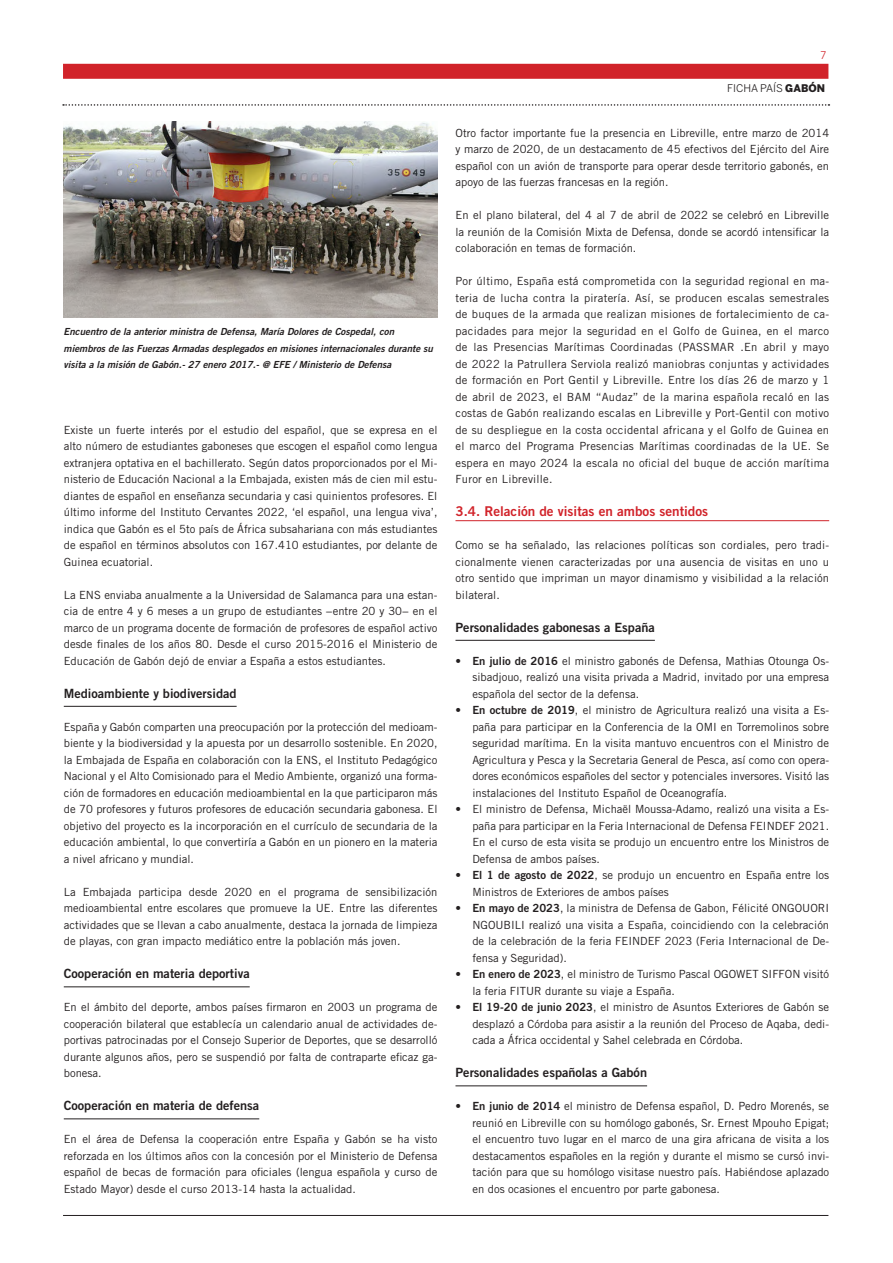
<style>
.page{position:relative;width:893px;height:1263px;background:#fff}
.page>*{position:absolute;margin:0;border:0;box-sizing:border-box;transform-origin:0 0}
.TITULO_2º_NIVEL{font:13.5px "Trade Gothic LT Std Bd 2";color:#d1232a}
.TITULO_3º_NIVEL{font:12.75px "Trade Gothic LT Std Bd 2";color:#231f20}
.TEXTO_NORMAL{font:11.25px/16.5px "Trade Gothic LT Std";color:#231f20;text-align:justify}
.t1{font:10.5px "Benton Sans";color:#231f20}
.t2{font:10.5px "Benton Sans";color:#d1232a}
.TEXTO_PIE_DE_FOTO{font:9.75px/16.5px "Trade Gothic LT Std Bd 2 Obl";color:#231f20}
.s1{font-weight:900}
.s2{font-family:"Trade Gothic LT Std Bd 2"}
</style>
<div class="page">
<div style="left:63px;top:64px;width:765px;height:15px;background:#d1232a"></div>
<hr style="left:63px;top:1215px;width:765px;height:1px;background:#231f20">
<svg style="left:63px;top:104px;width:766px;height:2px"></svg>
<hr style="left:64px;top:706px;width:173px;height:1px;background:#231f20">
<hr style="left:64px;top:986px;width:186px;height:1px;background:#231f20">
<hr style="left:64px;top:1118px;width:195px;height:1px;background:#231f20">
<hr style="left:455px;top:520px;width:374px;height:1px;background:#d1232a">
<hr style="left:455px;top:640px;width:200px;height:1px;background:#231f20">
<hr style="left:455px;top:1085px;width:192px;height:1px;background:#231f20">
<img style="left:64px;top:121px;width:374px;height:197px">
<p class="TEXTO_PIE_DE_FOTO" style="left:64px;top:324px;width:371px">Encuentro de la anterior ministra de Defensa, María Dolores de Cospedal, con miembros de las Fuerzas Armadas desplegados en misiones internacionales durante su visita a la misión de Gabón.- 27 enero 2017.- @ EFE / Ministerio de Defensa</p>
<p class="TEXTO_NORMAL" style="left:64px;top:421px;width:375px">Existe un fuerte interés por el estudio del español, que se expresa en el alto número de estudiantes gaboneses que escogen el español como lengua extranjera optativa en el bachillerato. Según datos proporcionados por el Mi&shy;nisterio de Educación Nacional a la Embajada, existen más de cien mil estu&shy;diantes de español en enseñanza secundaria y casi quinientos profesores. El último informe del Instituto Cervantes 2022, ‘el español, una lengua viva’, indica que Gabón es el 5to país de África subsahariana con más estudiantes de español en términos absolutos con 167.410 estudiantes, por delante de Guinea ecuatorial.</p>
<p class="TEXTO_NORMAL" style="left:64px;top:586px;width:375px">La ENS enviaba anualmente a la Universidad de Salamanca para una estan&shy;cia de entre 4 y 6 meses a un grupo de estudiantes −entre 20 y 30− en el marco de un programa docente de formación de profesores de español activo desde finales de los años 80. Desde el curso 2015-2016 el Ministerio de Educación de Gabón dejó de enviar a España a estos estudiantes.</p>
<p class="TITULO_3º_NIVEL" style="left:64px;top:685px;width:174px">Medioambiente y biodiversidad</p>
<p class="TEXTO_NORMAL" style="left:64px;top:718px;width:375px">España y Gabón comparten una preocupación por la protección del medioam&shy;biente y la biodiversidad y la apuesta por un desarrollo sostenible. En 2020, la Embajada de España en colaboración con la ENS, el Instituto Pedagógico Nacional y el Alto Comisionado para el Medio Ambiente, organizó una forma&shy;ción de formadores en educación medioambiental en la que participaron más de 70 profesores y futuros profesores de educación secundaria gabonesa. El objetivo del proyecto es la incorporación en el currículo de secundaria de la educación ambiental, lo que convertiría a Gabón en un pionero en la materia a nivel africano y mundial.</p>
<p class="TEXTO_NORMAL" style="left:64px;top:883px;width:375px">La Embajada participa desde 2020 en el programa de sensibilización medioambiental entre escolares que promueve la UE. Entre las diferentes actividades que se llevan a cabo anualmente, destaca la jornada de limpieza de playas, con gran impacto mediático entre la población más joven.</p>
<p class="TITULO_3º_NIVEL" style="left:64px;top:966px;width:187px">Cooperación en materia deportiva</p>
<p class="TEXTO_NORMAL" style="left:64px;top:999px;width:375px">En el ámbito del deporte, ambos países firmaron en 2003 un programa de cooperación bilateral que establecía un calendario anual de actividades de&shy;portivas patrocinadas por el Consejo Superior de Deportes, que se desarrolló durante algunos años, pero se suspendió por falta de contraparte eficaz ga&shy;bonesa.</p>
<p class="TITULO_3º_NIVEL" style="left:64px;top:1098px;width:197px">Cooperación en materia de defensa</p>
<p class="TEXTO_NORMAL" style="left:64px;top:1131px;width:375px">En el área de Defensa la cooperación entre España y Gabón se ha visto reforzada en los últimos años con la concesión por el Ministerio de Defensa español de becas de formación para oficiales (lengua española y curso de Estado Mayor) desde el curso 2013-14 hasta la actualidad.</p>
<p class="t2" style="left:820px;top:49px;width:7px">7</p>
<p class="t1" style="left:727px;top:82px;width:100px">FICHA PAÍS <span class="s1">GABÓN</span></p>
<p class="TEXTO_NORMAL" style="left:455px;top:124px;width:375px">Otro factor importante fue la presencia en Libreville, entre marzo de 2014 y marzo de 2020, de un destacamento de 45 efectivos del Ejército del Aire español con un avión de transporte para operar desde territorio gabonés, en apoyo de las fuerzas francesas en la región.</p>
<p class="TEXTO_NORMAL" style="left:455px;top:207px;width:375px">En el plano bilateral, del 4 al 7 de abril de 2022 se celebró en Libreville la reunión de la Comisión Mixta de Defensa, donde se acordó intensificar la colaboración en temas de formación.</p>
<p class="TEXTO_NORMAL" style="left:455px;top:273px;width:375px">Por último, España está comprometida con la seguridad regional en ma&shy;teria de lucha contra la piratería. Así, se producen escalas semestrales de buques de la armada que realizan misiones de fortalecimiento de ca&shy;pacidades para mejor la seguridad en el Golfo de Guinea, en el marco de las Presencias Marítimas Coordinadas (PASSMAR .En abril y mayo de 2022 la Patrullera Serviola realizó maniobras conjuntas y actividades de formación en Port Gentil y Libreville. Entre los días 26 de marzo y 1 de abril de 2023, el BAM “Audaz” de la marina española recaló en las costas de Gabón realizando escalas en Libreville y Port-Gentil con motivo de su despliegue en la costa occidental africana y el Golfo de Guinea en el marco del Programa Presencias Marítimas coordinadas de la UE. Se espera en mayo 2024 la escala no oficial del buque de acción marítima Furor en Libreville.</p>
<p class="TITULO_2º_NIVEL" style="left:455px;top:503px;width:254px">3.4. Relación de visitas en ambos sentidos</p>
<p class="TEXTO_NORMAL" style="left:455px;top:537px;width:375px">Como se ha señalado, las relaciones políticas son cordiales, pero tradi&shy;cionalmente vienen caracterizadas por una ausencia de visitas en uno u otro sentido que impriman un mayor dinamismo y visibilidad a la relación bilateral.</p>
<p class="TITULO_3º_NIVEL" style="left:455px;top:619px;width:201px">Personalidades gabonesas a España</p>
<p class="TEXTO_NORMAL" style="left:472px;top:652px;width:358px;text-indent:-17px"><span class="s2">• En julio de 2016</span> el ministro gabonés de Defensa, Mathias Otounga Os&shy;sibadjouo, realizó una visita privada a Madrid, invitado por una empresa española del sector de la defensa.</p>
<p class="TEXTO_NORMAL" style="left:472px;top:702px;width:358px;text-indent:-17px"><span class="s2">• En octubre de 2019</span>, el ministro de Agricultura realizó una visita a Es&shy;paña para participar en la Conferencia de la OMI en Torremolinos sobre seguridad marítima. En la visita mantuvo encuentros con el Ministro de Agricultura y Pesca y la Secretaria General de Pesca, así como con opera&shy;dores económicos españoles del sector y potenciales inversores. Visitó las instalaciones del Instituto Español de Oceanografía.</p>
<p class="TEXTO_NORMAL" style="left:472px;top:801px;width:358px;text-indent:-17px"><span class="s2">•</span> El ministro de Defensa, Michaël Moussa-Adamo, realizó una visita a Es&shy;paña para participar en la Feria Internacional de Defensa FEINDEF 2021.<br>En el curso de esta visita se produjo un encuentro entre los Ministros de Defensa de ambos países.</p>
<p class="TEXTO_NORMAL" style="left:472px;top:867px;width:358px;text-indent:-17px"><span class="s2">• El 1 de agosto de 2022</span>, se produjo un encuentro en España entre los<br>Ministros de Exteriores de ambos países</p>
<p class="TEXTO_NORMAL" style="left:472px;top:900px;width:358px;text-indent:-17px"><span class="s2">• En mayo de 2023</span>, la ministra de Defensa de Gabon, Félicité ONGOUORI NGOUBILI realizó una visita a España, coincidiendo con la celebración de la celebración de la feria FEINDEF 2023 (Feria Internacional de De&shy;fensa y Seguridad).</p>
<p class="TEXTO_NORMAL" style="left:472px;top:966px;width:358px;text-indent:-17px"><span class="s2">• En enero de 2023</span>, el ministro de Turismo Pascal OGOWET SIFFON visitó la feria FITUR durante su viaje a España.</p>
<p class="TEXTO_NORMAL" style="left:472px;top:999px;width:358px;text-indent:-17px"><span class="s2">• El 19-20 de junio 2023</span>, el ministro de Asuntos Exteriores de Gabón se desplazó a Córdoba para asistir a la reunión del Proceso de Aqaba, dedi&shy;cada a África occidental y Sahel celebrada en Córdoba.</p>
<p class="TITULO_3º_NIVEL" style="left:455px;top:1065px;width:193px">Personalidades españolas a Gabón</p>
<p class="TEXTO_NORMAL" style="left:455px;top:1098px;width:375px;text-align:right"><span class="s2">• En junio de 2014</span> el ministro de Defensa español, D. Pedro Morenés, se reunió en Libreville con su homólogo gabonés, Sr. Ernest Mpouho Epigat;</p>
<p class="TEXTO_NORMAL" style="left:472px;top:1131px;width:358px">el encuentro tuvo lugar en el marco de una gira africana de visita a los destacamentos españoles en la región y durante el mismo se cursó invi&shy;tación para que su homólogo visitase nuestro país. Habiéndose aplazado en dos ocasiones el encuentro por parte gabonesa.</p>
</div>
